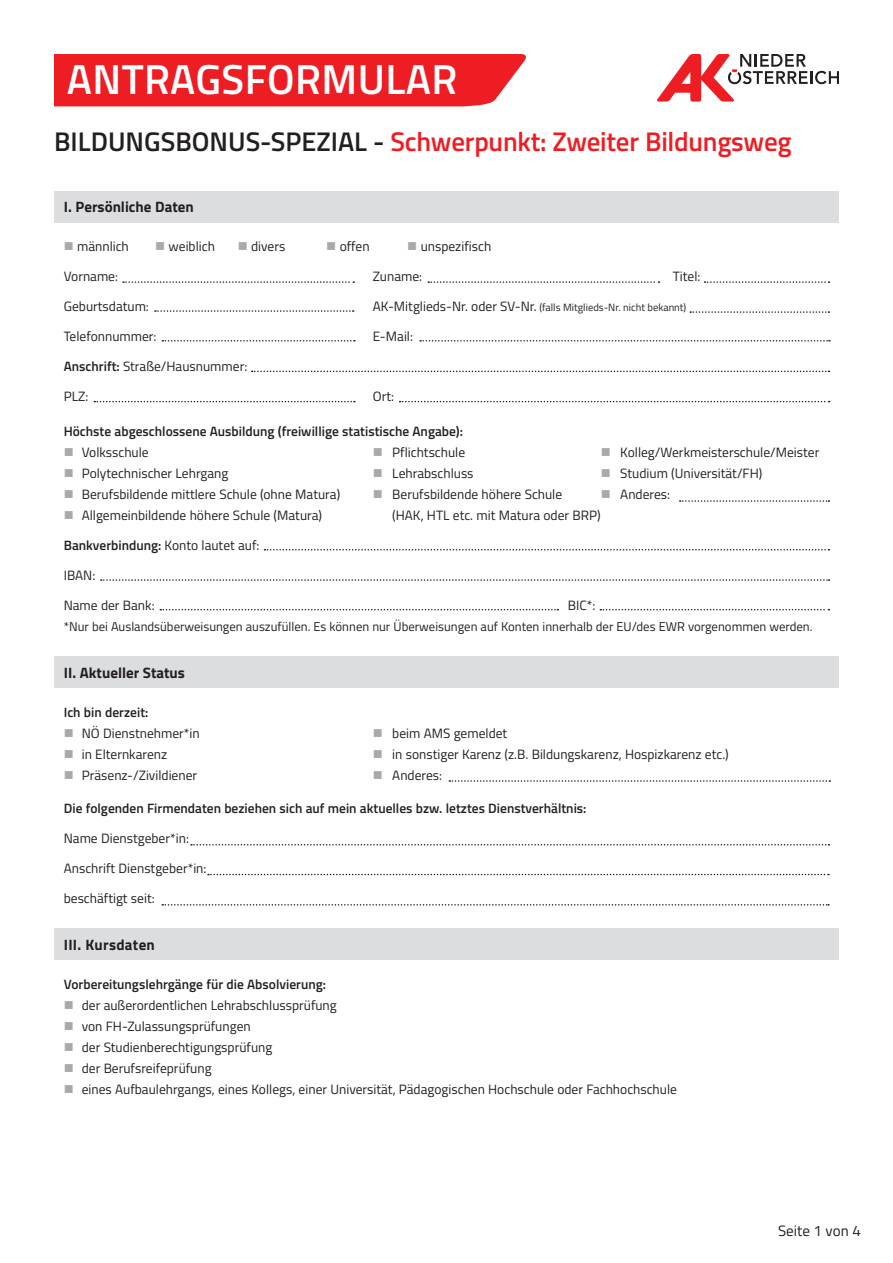
<style>
.page{position:relative;width:893px;height:1263px;background:#fff}
.page>*{position:absolute;margin:0;border:0;box-sizing:border-box;transform-origin:0 0}
.t1{font:600 42px "Titillium";letter-spacing:.01em;color:#fff}
.t2{font:600 27px "Titillium";letter-spacing:-.01em;color:#ee1d23}
.t3{font:700 15px "Titillium";color:#231f20}
.t4{font:700 15px "Titillium";letter-spacing:.02em;color:#231f20}
.t5{font:15px "Titillium";color:#231f20}
.t6{font:13.5px "Titillium";color:#231f20}
.t7{font:600 13.5px "Titillium";color:#231f20}
.t8{font:12.75px "Titillium";color:#231f20}
.t9{font:10.5px "Titillium";color:#231f20}
.s1{color:#231f20}
.s2{color:#a8a9ad}
.s3{font-size:13.5px}
.s4{font-weight:600}
.s5{font-weight:400}
</style>
<div class="page">
<div style="left:54px;top:191px;width:785px;height:31px;background:#dcdddf"></div>
<div style="left:54px;top:656px;width:785px;height:31px;background:#dcdddf"></div>
<div style="left:54px;top:929px;width:785px;height:31px;background:#dcdddf"></div>
<svg style="left:449px;top:780px;width:381px;height:2px"></svg>
<svg style="left:191px;top:844px;width:638px;height:1px"></svg>
<svg style="left:208px;top:874px;width:621px;height:1px"></svg>
<svg style="left:162px;top:904px;width:667px;height:1px"></svg>
<svg style="left:657px;top:54px;width:182px;height:48px"></svg>
<div style="left:54px;top:54px;width:472px;height:52px;background:#ee1d23"></div>
<svg style="left:264px;top:549px;width:565px;height:1px"></svg>
<svg style="left:101px;top:579px;width:728px;height:2px"></svg>
<svg style="left:160px;top:609px;width:398px;height:1px"></svg>
<svg style="left:600px;top:609px;width:229px;height:1px"></svg>
<svg style="left:680px;top:500px;width:149px;height:2px"></svg>
<svg style="left:252px;top:371px;width:577px;height:1px"></svg>
<svg style="left:94px;top:401px;width:261px;height:1px"></svg>
<svg style="left:400px;top:401px;width:429px;height:1px"></svg>
<svg style="left:123px;top:281px;width:231px;height:2px"></svg>
<svg style="left:428px;top:281px;width:231px;height:2px"></svg>
<svg style="left:705px;top:281px;width:124px;height:2px"></svg>
<svg style="left:155px;top:310px;width:199px;height:2px"></svg>
<svg style="left:690px;top:311px;width:139px;height:2px"></svg>
<svg style="left:162px;top:340px;width:193px;height:2px"></svg>
<svg style="left:420px;top:340px;width:410px;height:2px"></svg>
<h1 class="t1" style="left:67px;top:48px;width:392px">ANTRAGSFORMULAR</h1>
<h2 class="t2" style="left:54px;top:121px;width:739px"><span class="s1">BILDUNGSBONUS-SPEZIAL -</span> Schwerpunkt: Zweiter Bildungsweg</h2>
<p class="t3" style="left:64px;top:195px;width:132px">I. Persönliche Daten</p>
<p class="t6" style="left:64px;top:236px;width:67px"><span class="s2">■</span> männlich</p>
<p class="t6" style="left:155px;top:236px;width:61px"><span class="s2">■</span> weiblich</p>
<p class="t6" style="left:238px;top:236px;width:49px"><span class="s2">■</span> divers</p>
<p class="t6" style="left:326px;top:236px;width:45px"><span class="s2">■</span> offen</p>
<p class="t6" style="left:407px;top:236px;width:85px"><span class="s2">■</span> unspezifisch</p>
<p class="t6" style="left:64px;top:266px;width:56px">Vorname:</p>
<p class="t6" style="left:373px;top:266px;width:51px">Zuname:</p>
<p class="t6" style="left:673px;top:266px;width:29px">Titel:</p>
<p class="t6" style="left:64px;top:296px;width:87px">Geburtsdatum:</p>
<p class="t9" style="left:373px;top:300px;width:315px"><span class="s3">AK-Mitglieds-Nr. oder SV-Nr.</span> (falls Mitglieds-Nr. nicht bekannt)</p>
<p class="t6" style="left:64px;top:326px;width:94px">Telefonnummer:</p>
<p class="t6" style="left:373px;top:326px;width:42px">E-Mail:</p>
<p class="t6" style="left:64px;top:356px;width:185px"><span class="s4">Anschrift:</span> Straße/Hausnummer:</p>
<p class="t6" style="left:64px;top:386px;width:26px">PLZ:</p>
<p class="t6" style="left:373px;top:386px;width:23px">Ort:</p>
<p class="t7" style="left:64px;top:421px;width:401px">Höchste abgeschlossene Ausbildung (freiwillige statistische Angabe):</p>
<p class="t6" style="left:64px;top:442px;width:86px"><span class="s2">■</span> Volksschule</p>
<p class="t6" style="left:373px;top:442px;width:94px"><span class="s2">■</span> Pflichtschule</p>
<p class="t6" style="left:601px;top:442px;width:220px"><span class="s2">■</span> Kolleg/Werkmeisterschule/Meister</p>
<p class="t6" style="left:64px;top:463px;width:166px"><span class="s2">■</span> Polytechnischer Lehrgang</p>
<p class="t6" style="left:373px;top:463px;width:102px"><span class="s2">■</span> Lehrabschluss</p>
<p class="t6" style="left:601px;top:463px;width:163px"><span class="s2">■</span> Studium (Universität/FH)</p>
<p class="t6" style="left:64px;top:485px;width:278px"><span class="s2">■</span> Berufsbildende mittlere Schule (ohne Matura)</p>
<p class="t6" style="left:373px;top:485px;width:191px"><span class="s2">■</span> Berufsbildende höhere Schule</p>
<p class="t6" style="left:601px;top:485px;width:71px"><span class="s2">■</span> Anderes:</p>
<p class="t6" style="left:64px;top:506px;width:260px"><span class="s2">■</span> Allgemeinbildende höhere Schule (Matura)</p>
<p class="t6" style="left:392px;top:506px;width:210px">(HAK, HTL etc. mit Matura oder BRP)</p>
<p class="t7" style="left:64px;top:535px;width:197px">Bankverbindung: <span class="s5">Konto lautet auf:</span></p>
<p class="t6" style="left:64px;top:566px;width:33px">IBAN:</p>
<p class="t6" style="left:64px;top:596px;width:92px">Name der Bank:</p>
<p class="t6" style="left:568px;top:596px;width:29px">BIC*:</p>
<p class="t8" style="left:64px;top:617px;width:750px">*Nur bei Auslandsüberweisungen auszufüllen. Es können nur Überweisungen auf Konten innerhalb der EU/des EWR vorgenommen werden.</p>
<p class="t3" style="left:64px;top:661px;width:123px">II. Aktueller Status</p>
<p class="t7" style="left:64px;top:702px;width:86px">Ich bin derzeit:</p>
<p class="t6" style="left:64px;top:723px;width:138px"><span class="s2">■</span> NÖ Dienstnehmer*in</p>
<p class="t6" style="left:373px;top:723px;width:136px"><span class="s2">■</span> beim AMS gemeldet</p>
<p class="t6" style="left:64px;top:744px;width:105px"><span class="s2">■</span> in Elternkarenz</p>
<p class="t6" style="left:373px;top:744px;width:357px"><span class="s2">■</span> in sonstiger Karenz (z.B. Bildungskarenz, Hospizkarenz etc.)</p>
<p class="t6" style="left:64px;top:765px;width:135px"><span class="s2">■</span> Präsenz-/Zivildiener</p>
<p class="t6" style="left:373px;top:765px;width:71px"><span class="s2">■</span> Anderes:</p>
<p class="t7" style="left:64px;top:798px;width:524px">Die folgenden Firmendaten beziehen sich auf mein aktuelles bzw. letztes Dienstverhältnis:</p>
<p class="t6" style="left:64px;top:828px;width:127px">Name Dienstgeber*in:</p>
<p class="t6" style="left:64px;top:858px;width:144px">Anschrift Dienstgeber*in:</p>
<p class="t6" style="left:64px;top:888px;width:92px">beschäftigt seit:</p>
<p class="t4" style="left:64px;top:933px;width:93px">III. Kursdaten</p>
<p class="t7" style="left:64px;top:974px;width:264px">Vorbereitungslehrgänge für die Absolvierung:</p>
<p class="t6" style="left:64px;top:995px;width:275px"><span class="s2">■</span> der außerordentlichen Lehrabschlussprüfung</p>
<p class="t6" style="left:64px;top:1016px;width:188px"><span class="s2">■</span> von FH-Zulassungsprüfungen</p>
<p class="t6" style="left:64px;top:1037px;width:210px"><span class="s2">■</span> der Studienberechtigungsprüfung</p>
<p class="t6" style="left:64px;top:1058px;width:149px"><span class="s2">■</span> der Berufsreifeprüfung</p>
<p class="t6" style="left:64px;top:1079px;width:615px"><span class="s2">■</span> eines Aufbaulehrgangs, eines Kollegs, einer Universität, Pädagogischen Hochschule oder Fachhochschule</p>
<p class="t5" style="left:778px;top:1220px;width:84px">Seite 1 von 4</p>
</div>
